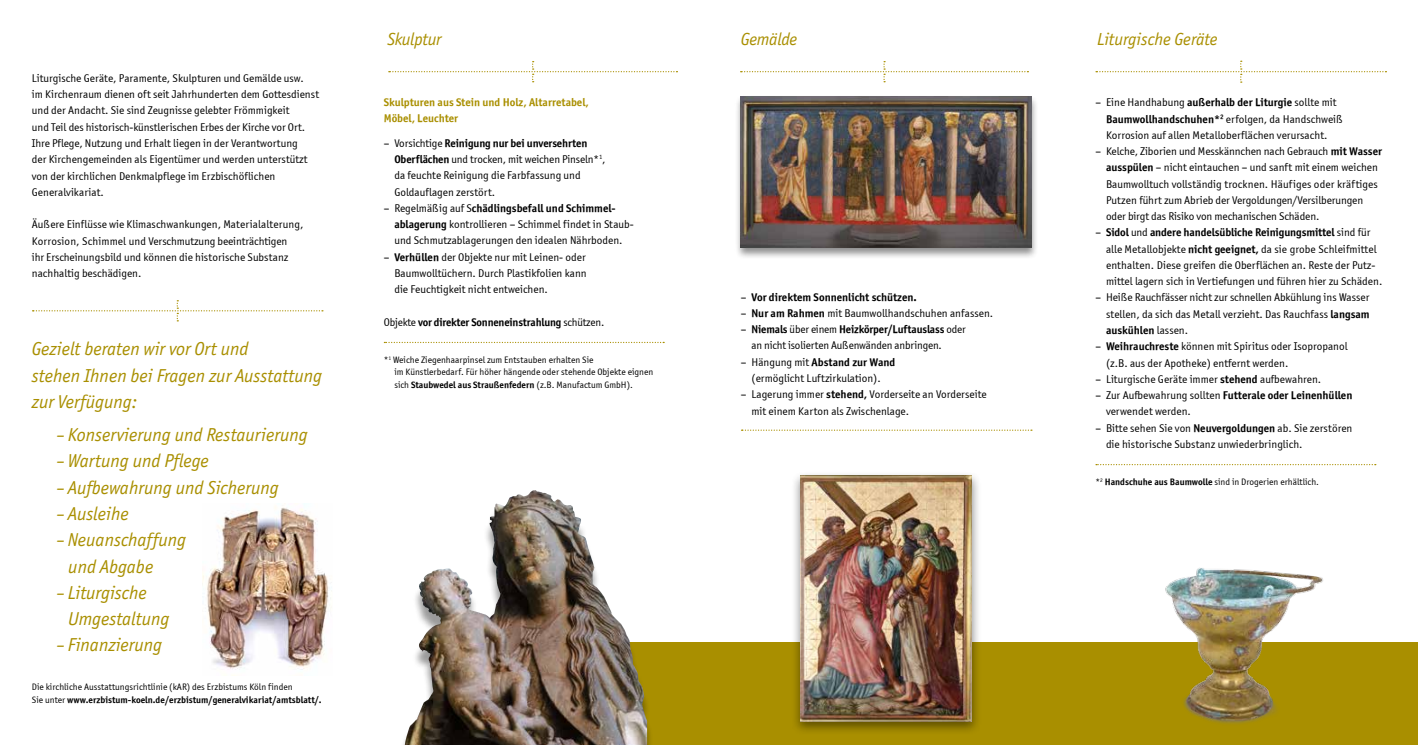
<style>
.page{position:relative;width:1418px;height:745px;background:#fff}
.page>*{position:absolute;margin:0;border:0;box-sizing:border-box;transform-origin:0 0}
.t1{font:italic 18.75px/26.2px "Officina Sans ITC Std";color:#a98f00}
.t2{font:italic 17.5px "Officina Sans ITC Std";letter-spacing:-.005em;color:#a98f00}
.t3{font:11.25px/16.2px "Officina Sans ITCTT Book";color:#000}
.t4{font:11.25px "Officina Sans ITCTT Bold";letter-spacing:-.01em;color:#000}
.t5{font:11.25px/16.2px "Officina Sans ITCTT Bold";color:#a98f00}
.t6{font:9.38px/12.5px "Officina Sans ITCTT Book";color:#000}
.t7{font:9.38px "Officina Sans ITCTT Bold";color:#000}
.s1{font-family:"Officina Sans ITCTT Book"}
.s2{font-family:"Officina Sans ITCTT Bold"}
</style>
<div class="page">
<svg style="left:384px;top:341px;width:280px;height:2px"></svg>
<svg style="left:389px;top:61px;width:288px;height:21px"></svg>
<img style="left:202px;top:503px;width:129px;height:167px">
<svg style="left:33px;top:300px;width:290px;height:21px"></svg>
<svg style="left:740px;top:61px;width:288px;height:21px"></svg>
<div style="left:734px;top:94px;width:304px;height:165px;background:#000;opacity:.45"></div>
<img style="left:741px;top:97px;width:290px;height:150px">
<svg style="left:741px;top:429px;width:290px;height:1px"></svg>
<div style="left:549px;top:641px;width:868px;height:103px;background:#a98f00"></div>
<div style="left:392px;top:495px;width:261px;height:249px;background:#000;opacity:.4"></div>
<img style="left:419px;top:490px;width:114px;height:127px">
<div style="left:791px;top:470px;width:190px;height:264px;background:#000;opacity:.45"></div>
<img style="left:800px;top:475px;width:171px;height:245px">
<svg style="left:1096px;top:61px;width:290px;height:22px"></svg>
<svg style="left:1096px;top:464px;width:279px;height:1px"></svg>
<img style="left:1163px;top:568px;width:163px;height:156px">
<p class="t3" style="left:32px;top:70px;width:289px">Liturgische Geräte, Paramente, Skulpturen und Gemälde usw.<br>im Kirchenraum dienen oft seit Jahrhunderten dem Gottesdienst und der Andacht. Sie sind Zeugnisse gelebter Frömmigkeit<br>und Teil des historisch-künstlerischen Erbes der Kirche vor Ort.<br>Ihre Pflege, Nutzung und Erhalt liegen in der Verantwortung<br>der Kirchengemeinden als Eigentümer und werden unterstützt von der kirchlichen Denkmalpflege im Erzbischöflichen Generalvikariat.</p>
<p class="t3" style="left:32px;top:216px;width:273px">Äußere Einflüsse wie Klimaschwankungen, Materialalterung, Korrosion, Schimmel und Verschmutzung beeinträchtigen<br>ihr Erscheinungsbild und können die historische Substanz nachhaltig beschädigen.</p>
<h1 class="t1" style="left:32px;top:335px;width:292px">Gezielt beraten wir vor Ort und<br>stehen Ihnen bei Fragen zur Ausstattung zur Verfügung:</h1>
<h1 class="t1" style="left:57px;top:421px;width:253px">– Konservierung und Restaurierung</h1>
<h1 class="t1" style="left:57px;top:448px;width:154px">– Wartung und Pflege</h1>
<h1 class="t1" style="left:57px;top:474px;width:224px">– Aufbewahrung und Sicherung</h1>
<h1 class="t1" style="left:57px;top:500px;width:73px">– Ausleihe</h1>
<h1 class="t1" style="left:68px;top:526px;width:119px;text-indent:-12px">– Neuanschaffung und Abgabe</h1>
<h1 class="t1" style="left:68px;top:579px;width:103px;text-indent:-12px">– Liturgische<br>Umgestaltung</h1>
<h1 class="t1" style="left:57px;top:631px;width:107px">– Finanzierung</h1>
<p class="t6" style="left:32px;top:680px;width:262px">Die kirchliche Ausstattungsrichtlinie (kAR) des Erzbistums Köln finden</p>
<p class="t7" style="left:32px;top:693px;width:291px"><span class="s1">Sie unter</span> www.erzbistum-koeln.de/erzbistum/generalvikariat/amtsblatt/.</p>
<h2 class="t2" style="left:387px;top:29px;width:55px">Skulptur</h2>
<p class="t5" style="left:384px;top:93px;width:206px">Skulpturen aus Stein und Holz, Altarretabel,<br>Möbel, Leuchter</p>
<p class="t4" style="left:384px;top:136px;width:205px"><span class="s1">– Vorsichtige</span> Reinigung nur bei unversehrten</p>
<p class="t3" style="left:394px;top:151px;width:212px"><span class="s2">Oberflächen</span> und trocken, mit weichen Pinseln*<sup>1</sup>, da feuchte Reinigung die Farbfassung und<br>Goldauflagen zerstört.</p>
<p class="t4" style="left:384px;top:201px;width:233px"><span class="s1">– Regelmäßig auf S</span>chädlingsbefall und Schimmel-</p>
<p class="t3" style="left:394px;top:216px;width:241px"><span class="s2">ablagerung</span> kontrollieren – Schimmel findet in Staub&shy;und Schmutzablagerungen den idealen Nährboden.</p>
<p class="t3" style="left:394px;top:248px;width:194px;text-align:justify;text-indent:-11px">– <span class="s2">Verhüllen</span> der Objekte nur mit Leinen- oder Baumwolltüchern. Durch Plastikfolien kann die Feuchtigkeit nicht entweichen.</p>
<p class="t4" style="left:384px;top:315px;width:222px"><span class="s1">Objekte</span> vor direkter Sonneneinstrahlung <span class="s1">schützen.</span></p>
<p class="t6" style="left:394px;top:353px;width:260px;text-indent:-11px">*<sup>1</sup> Weiche Ziegenhaarpinsel zum Entstauben erhalten Sie<br>im Künstlerbedarf. Für höher hängende oder stehende Objekte eignen</p>
<p class="t7" style="left:394px;top:378px;width:240px"><span class="s1">sich</span> Staubwedel aus Straußenfedern <span class="s1">(z.B. Manufactum GmbH).</span></p>
<h2 class="t2" style="left:741px;top:29px;width:58px">Gemälde</h2>
<p class="t4" style="left:741px;top:289px;width:177px"><span class="s1">–</span> Vor direktem Sonnenlicht schützen.</p>
<p class="t3" style="left:741px;top:305px;width:254px">– <span class="s2">Nur am Rahmen</span> mit Baumwollhandschuhen anfassen.</p>
<p class="t4" style="left:741px;top:322px;width:226px"><span class="s1">–</span> Niemals <span class="s1">über einem</span> Heizkörper/Luftauslass <span class="s1">oder</span></p>
<p class="t3" style="left:751px;top:337px;width:192px">an nicht isolierten Außenwänden anbringen.</p>
<p class="t4" style="left:741px;top:354px;width:156px"><span class="s1">– Hängung mit</span> Abstand zur Wand</p>
<p class="t3" style="left:751px;top:370px;width:131px">(ermöglicht Luftzirkulation).</p>
<p class="t3" style="left:751px;top:386px;width:237px;text-indent:-11px">– Lagerung immer <span class="s2">stehend,</span> Vorderseite an Vorderseite mit einem Karton als Zwischenlage.</p>
<h2 class="t2" style="left:1097px;top:29px;width:122px">Liturgische Geräte</h2>
<p class="t3" style="left:1106px;top:94px;width:238px;text-indent:-11px">– Eine Handhabung <span class="s2">außerhalb der Liturgie</span> sollte mit<br><span class="s2">Baumwollhandschuhen*</span><sup>2</sup> erfolgen, da Handschweiß<br>Korrosion auf allen Metalloberflächen verursacht.</p>
<p class="t3" style="left:1106px;top:143px;width:277px;text-indent:-11px">– Kelche, Ziborien und Messkännchen nach Gebrauch <span class="s2">mit Wasser ausspülen</span> – nicht eintauchen – und sanft mit einem weichen Baumwolltuch vollständig trocknen. Häufiges oder kräftiges Putzen führt zum Abrieb der Vergoldungen/Versilberungen oder birgt das Risiko von mechanischen Schäden.</p>
<p class="t4" style="left:1095px;top:225px;width:277px"><span class="s1">–</span> Sidol <span class="s1">und</span> andere handelsübliche Reinigungsmittel <span class="s1">sind für</span></p>
<p class="t3" style="left:1106px;top:240px;width:278px">alle Metallobjekte <span class="s2">nicht geeignet,</span> da sie grobe Schleifmittel enthalten. Diese greifen die Oberflächen an. Reste der Putz&shy;mittel lagern sich in Vertiefungen und führen hier zu Schäden.</p>
<p class="t3" style="left:1095px;top:289px;width:276px;text-align:right">– Heiße Rauchfässer nicht zur schnellen Abkühlung ins Wasser stellen, da sich das Metall verzieht. Das Rauchfass <span class="s2">langsam</span></p>
<p class="t4" style="left:1106px;top:323px;width:84px">auskühlen <span class="s1">lassen.</span></p>
<p class="t3" style="left:1106px;top:338px;width:243px;text-indent:-11px">– <span class="s2">Weihrauchreste</span> können mit Spiritus oder Isopropanol (z.B. aus der Apotheke) entfernt werden.</p>
<p class="t3" style="left:1095px;top:370px;width:227px">– Liturgische Geräte immer <span class="s2">stehend</span> aufbewahren.</p>
<p class="t4" style="left:1095px;top:388px;width:258px"><span class="s1">– Zur Aufbewahrung sollten</span> Futterale oder Leinenhüllen</p>
<p class="t3" style="left:1106px;top:403px;width:86px">verwendet werden.</p>
<p class="t3" style="left:1106px;top:419px;width:248px;text-indent:-11px">– Bitte sehen Sie von <span class="s2">Neuvergoldungen</span> ab. Sie zerstören die historische Substanz unwiederbringlich.</p>
<p class="t6" style="left:1095px;top:475px;width:225px">*<sup>2</sup> <span class="s2">Handschuhe aus Baumwolle</span> sind in Drogerien erhältlich.</p>
</div>
